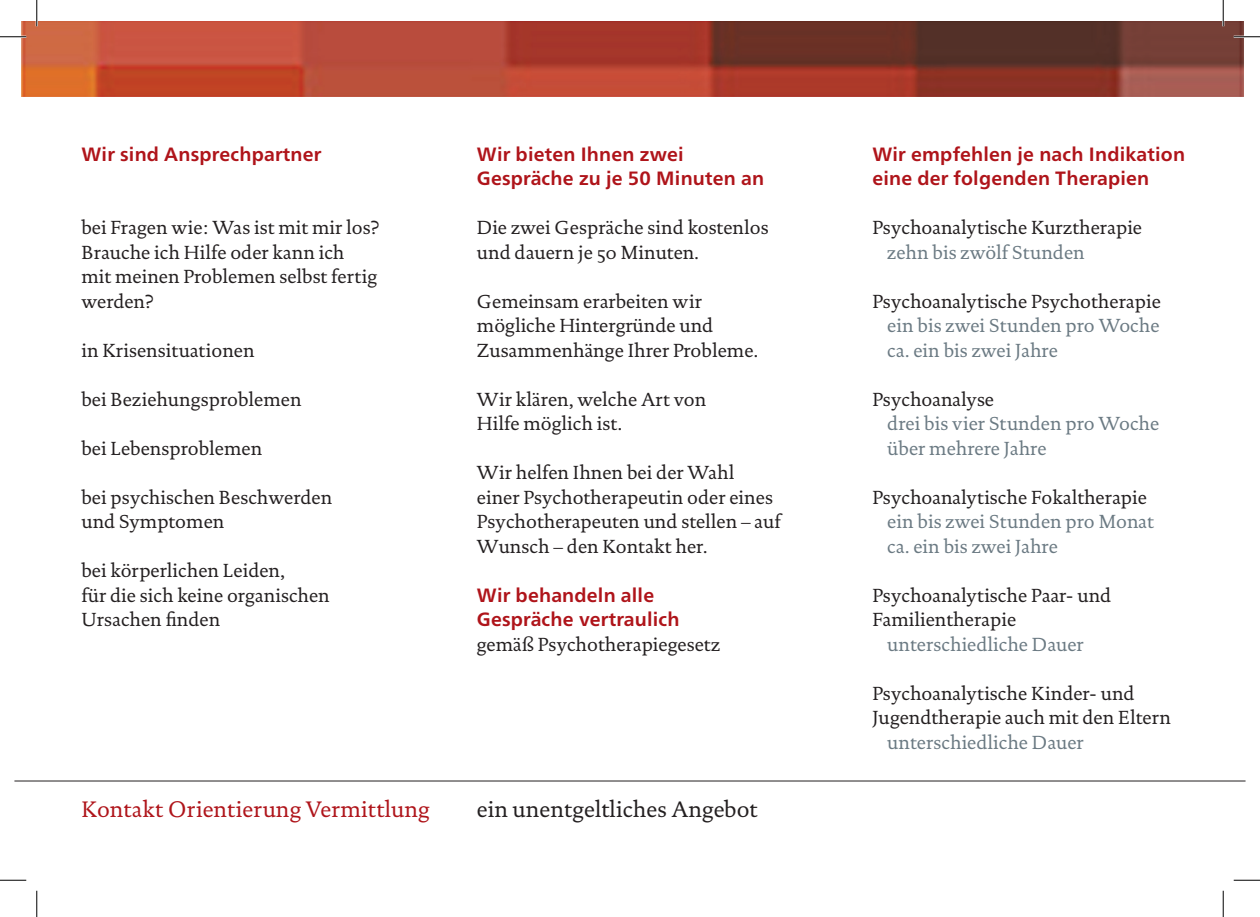
<style>
.page{position:relative;width:1260px;height:917px;background:#fff}
.page>*{position:absolute;margin:0;border:0;box-sizing:border-box;transform-origin:0 0}
.t1{font:22.75px "DTL Documenta TOT";color:#af141a}
.t2{font:22.75px "DTL Documenta TOT";color:#231f20}
.t3{font:19.25px/24.5px "DTL Documenta TOT";color:#231f20}
.t4{font:19.25px/24.5px "DTL Documenta TOT";color:#6b7a83}
.t5{font:700 19.25px/24.5px "Frutiger Neue LT Pro";letter-spacing:.01em;color:#af141a}
.s1{font-size:18.38px}
</style>
<div class="page">
<img style="left:22px;top:22px;width:1220px;height:74px">
<hr style="left:14px;top:780px;width:1231px;height:1px;background:#231f20">
<hr style="left:0;top:36px;width:26px;height:2px;background:#fff">
<hr style="left:1233px;top:36px;width:26px;height:2px;background:#fff">
<hr style="left:36px;top:0;width:2px;height:26px;background:#fff">
<hr style="left:1221px;top:0;width:2px;height:26px;background:#fff">
<svg style="left:0;top:36px;width:26px;height:1px"></svg>
<svg style="left:1233px;top:36px;width:26px;height:1px"></svg>
<svg style="left:0;top:880px;width:26px;height:1px"></svg>
<svg style="left:1233px;top:880px;width:26px;height:1px"></svg>
<svg style="left:36px;top:0;width:1px;height:26px"></svg>
<svg style="left:36px;top:891px;width:1px;height:26px"></svg>
<svg style="left:1222px;top:0;width:1px;height:26px"></svg>
<svg style="left:1222px;top:891px;width:1px;height:26px"></svg>
<p class="t5" style="left:81px;top:142px;width:241px">Wir sind Ansprechpartner</p>
<p class="t3" style="left:81px;top:215px;width:299px">bei Fragen wie: Was ist mit mir los?<br>Brauche ich Hilfe oder kann ich<br>mit meinen Problemen selbst fertig werden?</p>
<p class="t3" style="left:81px;top:338px;width:175px">in Krisensituationen</p>
<p class="t3" style="left:81px;top:387px;width:221px">bei Beziehungsproblemen</p>
<p class="t3" style="left:81px;top:436px;width:182px">bei Lebensproblemen</p>
<p class="t3" style="left:81px;top:485px;width:252px">bei psychischen Beschwerden und Symptomen</p>
<p class="t3" style="left:81px;top:558px;width:250px">bei körperlichen Leiden,<br>für die sich keine organischen<br>Ursachen finden</p>
<p class="t5" style="left:477px;top:142px;width:289px">Wir bieten Ihnen zwei<br>Gespräche zu je 50 Minuten an</p>
<p class="t3" style="left:477px;top:215px;width:293px">Die zwei Gespräche sind kostenlos und dauern je <span class="s1">50</span> Minuten.</p>
<p class="t3" style="left:477px;top:289px;width:283px">Gemeinsam erarbeiten wir mögliche Hintergründe und<br>Zusammenhänge Ihrer Probleme.</p>
<p class="t3" style="left:477px;top:387px;width:231px">Wir klären, welche Art von<br>Hilfe möglich ist.</p>
<p class="t3" style="left:477px;top:460px;width:305px">Wir helfen Ihnen bei der Wahl einer Psychotherapeutin oder eines<br>Psychotherapeuten und stellen – auf<br>Wunsch – den Kontakt her.</p>
<p class="t5" style="left:477px;top:583px;width:204px">Wir behandeln alle<br>Gespräche vertraulich</p>
<p class="t3" style="left:477px;top:632px;width:245px">gemäß Psychotherapiegesetz</p>
<p class="t1" style="left:81px;top:795px;width:349px">Kontakt Orientierung Vermittlung</p>
<p class="t2" style="left:477px;top:796px;width:282px">ein unentgeltliches Angebot</p>
<p class="t5" style="left:872px;top:142px;width:314px">Wir empfehlen je nach Indikation eine der folgenden Therapien</p>
<p class="t3" style="left:872px;top:215px;width:271px">Psychoanalytische Kurztherapie</p>
<p class="t4" style="left:887px;top:240px;width:199px">zehn bis zwölf Stunden</p>
<p class="t3" style="left:872px;top:289px;width:290px">Psychoanalytische Psychotherapie</p>
<p class="t4" style="left:887px;top:313px;width:274px">ein bis zwei Stunden pro Woche ca. ein bis zwei Jahre</p>
<p class="t3" style="left:872px;top:387px;width:123px">Psychoanalyse</p>
<p class="t4" style="left:887px;top:411px;width:273px">drei bis vier Stunden pro Woche über mehrere Jahre</p>
<p class="t3" style="left:872px;top:485px;width:276px">Psychoanalytische Fokaltherapie</p>
<p class="t4" style="left:887px;top:509px;width:268px">ein bis zwei Stunden pro Monat ca. ein bis zwei Jahre</p>
<p class="t3" style="left:872px;top:583px;width:240px">Psychoanalytische Paar- und<br>Familientherapie</p>
<p class="t4" style="left:887px;top:632px;width:198px">unterschiedliche Dauer</p>
<p class="t3" style="left:872px;top:681px;width:300px">Psychoanalytische Kinder- und<br>Jugendtherapie auch mit den Eltern</p>
<p class="t4" style="left:887px;top:730px;width:198px">unterschiedliche Dauer</p>
</div>
